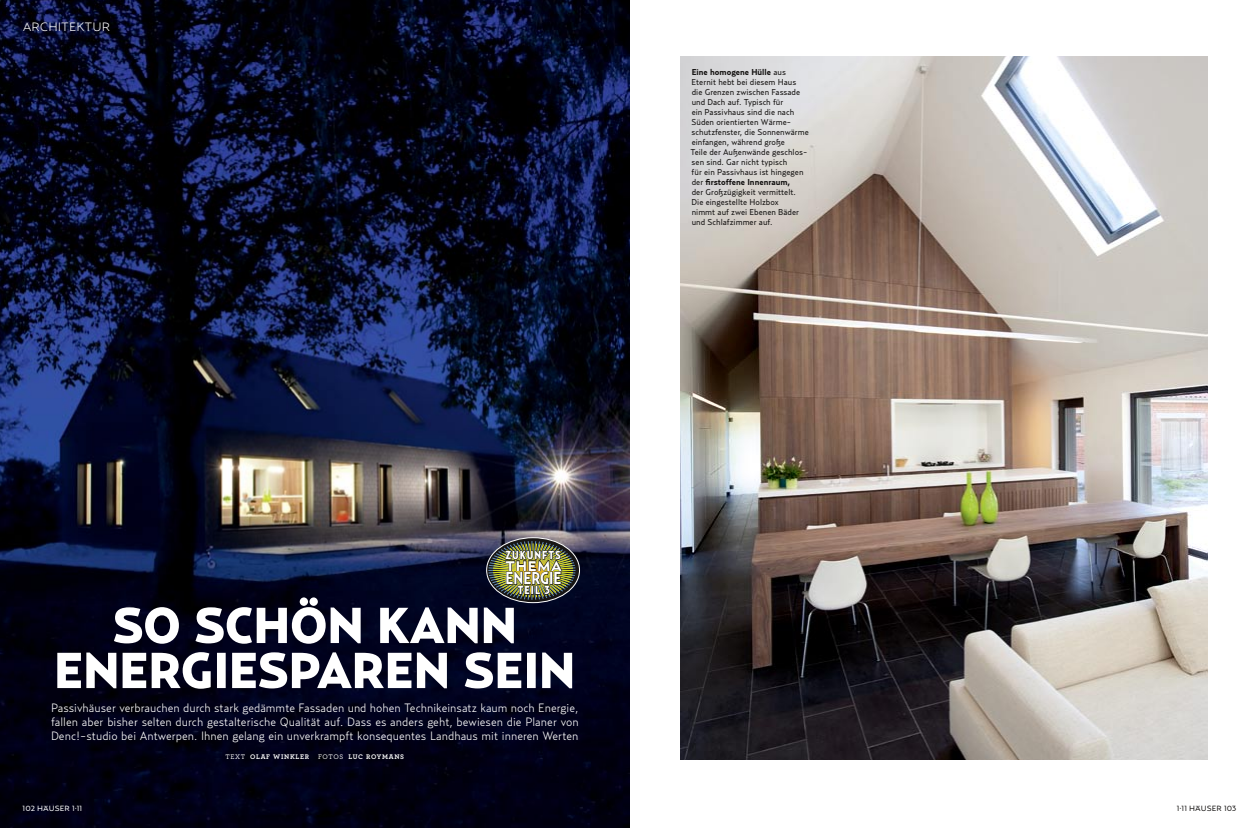
<style>
.page{position:relative;width:1259px;height:828px;background:#fff}
.page>*{position:absolute;margin:0;border:0;box-sizing:border-box;transform-origin:0 0}
.LT{font:900 50px "Relay";letter-spacing:-.01em;color:#fff}
.Kasten{font:700 17.2px "Relay Cond";color:#fff}
.Kasten-2{font:700 13.7px "Relay Wide";letter-spacing:.05em;color:#fff}
.LT-2{font:300 12px/14px "Relay";color:#fff;text-align:justify}
.t1{font:300 12px "Relay Wide";color:#fff}
.Kasten-3{font:900 11.5px "Relay Cond";letter-spacing:.09em;color:#fff}
.Bu-Normal{font:8.5px/10px "Relay";color:#171514}
.t2{font:7.5px "Relay Wide";color:#fff}
.t3{font:7.5px "Relay Wide";color:#171514}
.t4{font:700 7px "Archer";letter-spacing:.1em;color:#fff}
.s1{font-weight:700}
.s2{font-weight:500}
</style>
<div class="page">
<img style="left:680px;top:57px;width:527px;height:703px">
<img style="left:0;top:0;width:629px;height:828px">
<img style="left:488px;top:538px;width:88px;height:64px">
<p class="t1" style="left:23px;top:20px;width:89px">ARCHITEKTUR</p>
<p class="Bu-Normal" style="left:690px;top:67px;width:120px"><span class="s1">Eine homogene Hülle</span> aus<br>Eternit hebt bei diesem Haus<br>die Grenzen zwischen Fassade und Dach auf. Typisch für<br>ein Passivhaus sind die nach<br>Süden orientierten Wärme&shy;schutzfenster, die Sonnenwärme einfangen, während große<br>Teile der Außenwände geschlos&shy;sen sind. Gar nicht typisch<br>für ein Passivhaus ist hingegen der <span class="s1">firstoffene Innenraum,<br></span>der Großzügigkeit vermittelt.<br>Die eingestellte Holzbox<br>nimmt auf zwei Ebenen Bäder und Schlafzimmer auf.</p>
<p class="Kasten-3" style="left:505px;top:548px;width:57px">ZUKUNFTS</p>
<p class="Kasten-2" style="left:505px;top:557px;width:58px">THEMA</p>
<p class="Kasten" style="left:505px;top:568px;width:58px">ENERGIE</p>
<p class="Kasten-3" style="left:518px;top:583px;width:34px">TEIL 3</p>
<p class="LT" style="left:112px;top:596px;width:406px">SO SCHÖN KANN</p>
<p class="LT" style="left:54px;top:641px;width:523px">ENERGIESPAREN SEIN</p>
<p class="LT-2" style="left:51px;top:700px;width:529px">Passivhäuser verbrauchen durch stark gedämmte Fassaden und hohen Technikeinsatz kaum noch Energie, fallen aber bisher selten durch gestalterische Qualität auf. Dass es anders geht, bewiesen die Planer von Denc!-studio bei Antwerpen. Ihnen gelang ein unverkrampft konsequentes Landhaus mit inneren Werten</p>
<p class="t4" style="left:225px;top:752px;width:85px"><span class="s2">TEXT</span> OLAF WINKLER</p>
<p class="t4" style="left:318px;top:752px;width:87px"><span class="s2">FOTOS</span> LUC ROYMANS</p>
<p class="t2" style="left:23px;top:804px;width:61px">102 HÄUSER 1·11</p>
<p class="t3" style="left:1176px;top:804px;width:61px">1·11 HÄUSER 103</p>
</div>
